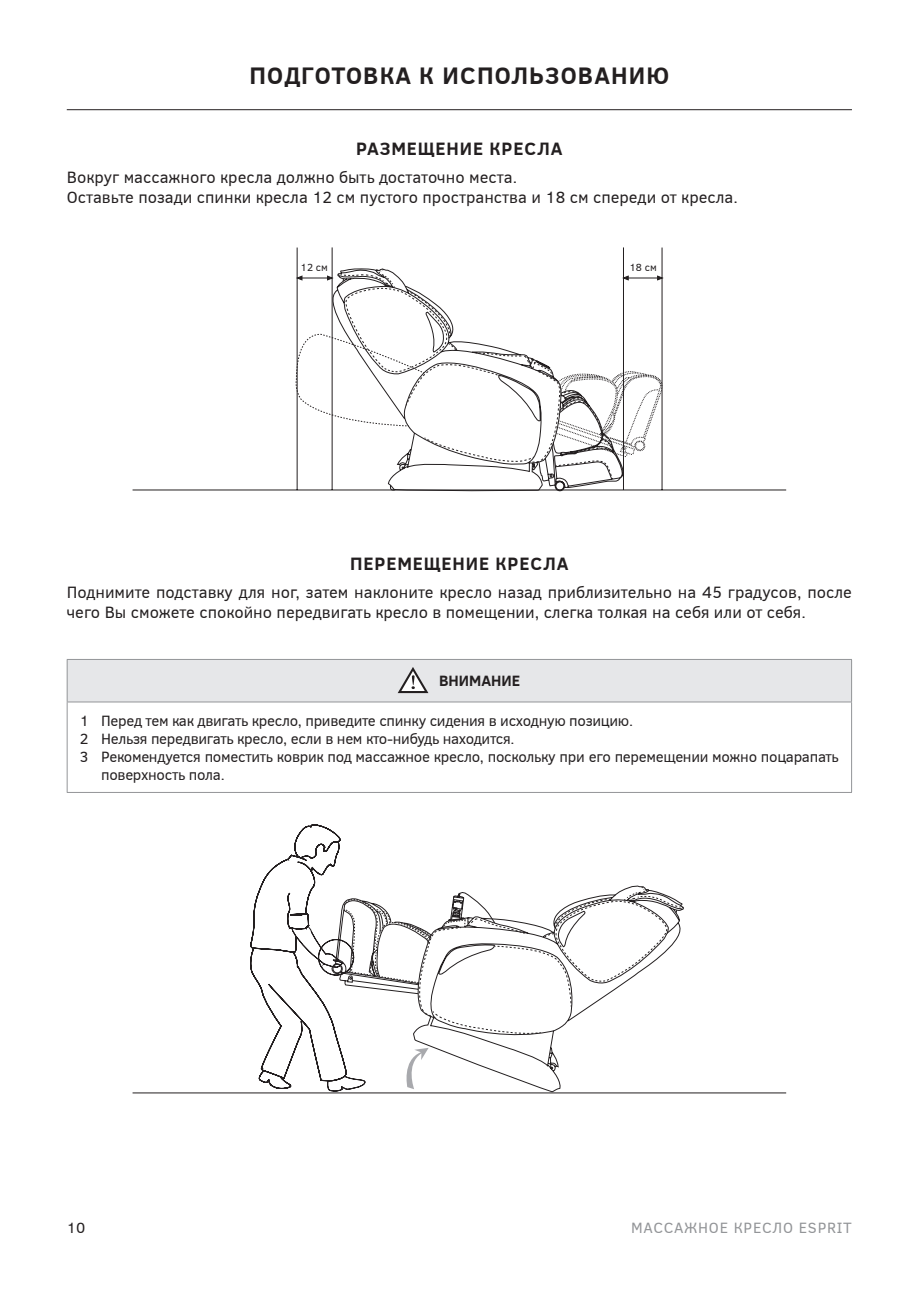
<style>
.page{position:relative;width:906px;height:1289px;background:#fff}
.page>*{position:absolute;margin:0;border:0;box-sizing:border-box;transform-origin:0 0}
.t1{font:700 24px "Clear Sans";letter-spacing:.05em;color:#231f20}
.t2{font:700 18px "Clear Sans";letter-spacing:.05em;color:#231f20}
.t3{font:16.5px/19.8px "Clear Sans";color:#231f20}
.t4{font:15px/18px "Clear Sans";letter-spacing:-.02em;color:#231f20}
.t5{font:15px "Clear Sans";letter-spacing:.05em;color:#939598}
.t6{font:700 15px "Clear Sans";color:#231f20}
.t7{font:10.5px "Clear Sans";color:#231f20}
</style>
<div class="page">
<hr style="left:67px;top:109px;width:785px;height:1px;background:#231f20">
<hr style="left:133px;top:489px;width:653px;height:1px;background:#231f20">
<hr style="left:332px;top:247px;width:1px;height:243px;background:#231f20">
<hr style="left:297px;top:247px;width:1px;height:243px;background:#231f20">
<hr style="left:623px;top:247px;width:1px;height:243px;background:#231f20">
<hr style="left:661px;top:247px;width:1px;height:243px;background:#231f20">
<svg style="left:295px;top:268px;width:369px;height:223px"></svg>
<div style="left:67px;top:659px;width:784px;height:43px;background:#e6e7e9"></div>
<hr style="left:67px;top:659px;width:785px;height:1px;background:#939598">
<hr style="left:67px;top:659px;width:1px;height:42px;background:#939598">
<hr style="left:851px;top:659px;width:1px;height:42px;background:#939598">
<hr style="left:67px;top:701px;width:785px;height:1px;background:#939598">
<hr style="left:67px;top:702px;width:1px;height:90px;background:#939598">
<hr style="left:851px;top:702px;width:1px;height:90px;background:#939598">
<hr style="left:67px;top:792px;width:785px;height:1px;background:#939598">
<svg style="left:398px;top:667px;width:30px;height:26px"></svg>
<svg style="left:132px;top:824px;width:655px;height:270px"></svg>
<svg style="left:332px;top:884px;width:352px;height:208px"></svg>
<svg style="left:331px;top:886px;width:353px;height:149px"></svg>
<p class="t1" style="left:249px;top:62px;width:421px">ПОДГОТОВКА К ИСПОЛЬЗОВАНИЮ</p>
<p class="t2" style="left:356px;top:138px;width:208px">РАЗМЕЩЕНИЕ КРЕСЛА</p>
<p class="t3" style="left:67px;top:167px;width:452px">Вокруг массажного кресла должно быть достаточно места.</p>
<p class="t3" style="left:67px;top:187px;width:672px">Оставьте позади спинки кресла 12 см пустого пространства и 18 см спереди от кресла.</p>
<p class="t7" style="left:300px;top:261px;width:29px">12 см</p>
<p class="t7" style="left:629px;top:261px;width:29px">18 см</p>
<p class="t2" style="left:350px;top:553px;width:220px">ПЕРЕМЕЩЕНИЕ КРЕСЛА</p>
<p class="t3" style="left:67px;top:582px;width:786px">Поднимите подставку для ног, затем наклоните кресло назад приблизительно на 45 градусов, после чего Вы сможете спокойно передвигать кресло в помещении, слегка толкая на себя или от себя.</p>
<p class="t4" style="left:80px;top:711px;width:11px">1</p>
<p class="t4" style="left:80px;top:729px;width:10px">2</p>
<p class="t4" style="left:80px;top:747px;width:10px">3</p>
<p class="t6" style="left:439px;top:672px;width:83px">ВНИМАНИЕ</p>
<p class="t4" style="left:101px;top:711px;width:533px">Перед тем как двигать кресло, приведите спинку сидения в исходную позицию.</p>
<p class="t4" style="left:101px;top:729px;width:415px">Нельзя передвигать кресло, если в нем кто-нибудь находится.</p>
<p class="t4" style="left:101px;top:747px;width:739px">Рекомендуется поместить коврик под массажное кресло, поскольку при его перемещении можно поцарапать поверхность пола.</p>
<p class="t4" style="left:67px;top:1218px;width:20px">10</p>
<p class="t5" style="left:631px;top:1219px;width:222px">МАССАЖНОЕ КРЕСЛО ESPRIT</p>
</div>
